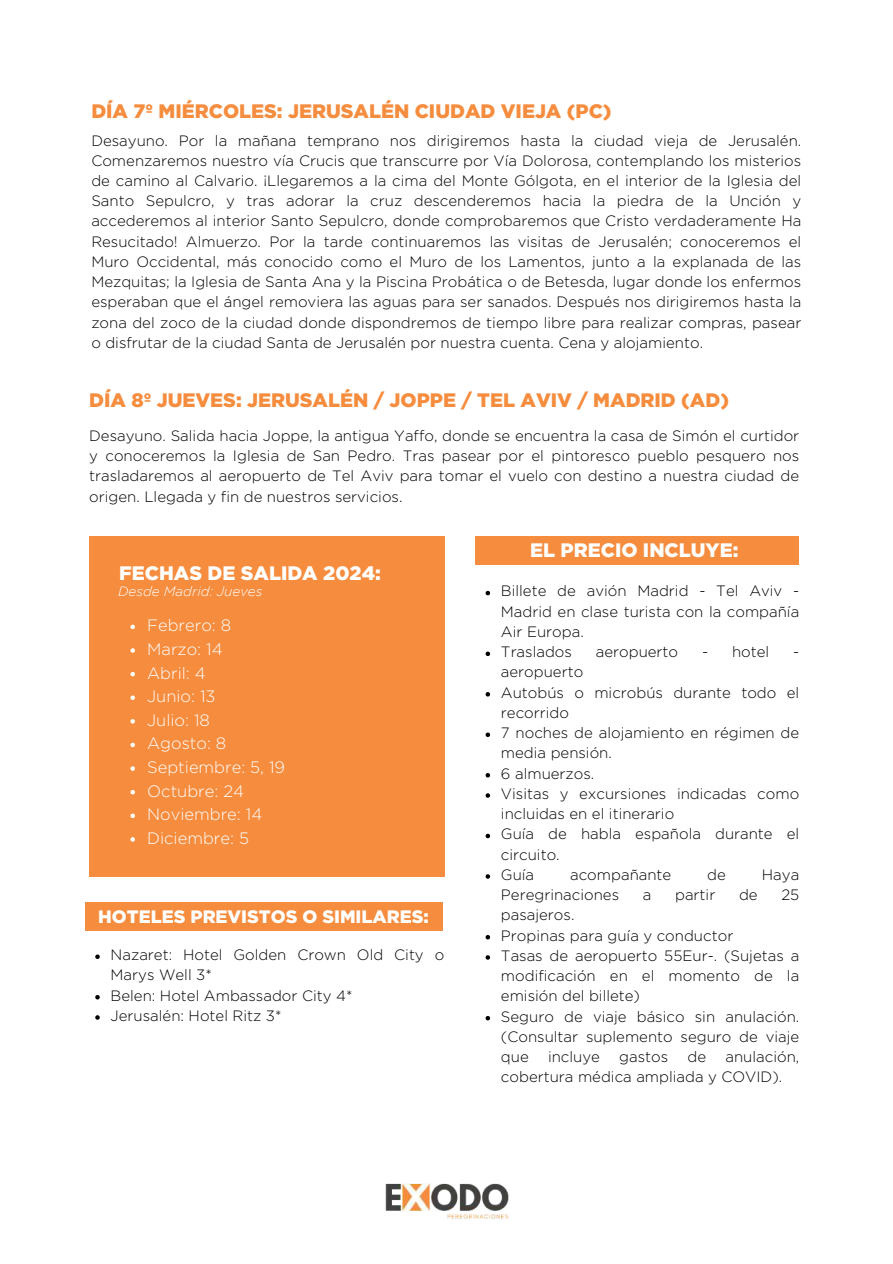
<style>
.page{position:relative;width:893px;height:1264px;background:#fff}
.page>*{position:absolute;margin:0;border:0;box-sizing:border-box;transform-origin:0 0}
.t1{font:900 19.5px "Gotham";color:#f68c3d}
.t2{font:900 19.5px "Gotham";color:#fff}
.t3{font:900 19.5px "Gotham";color:#fefefe}
.t4{font:900 18px "Gotham";color:#fefefe}
.t5{font:300 16.5px/23.5px "Gotham";color:#fff}
.t6{font:300 15px/20.2px "Gotham";color:#000}
.t7{font:italic 300 13.5px "Gotham";color:#fff}
</style>
<div class="page">
<div style="left:89px;top:536px;width:355px;height:340px;background:#f68c3d"></div>
<div style="left:475px;top:536px;width:324px;height:28px;background:#f68c3d"></div>
<svg style="left:130px;top:624px;width:5px;height:5px"></svg>
<svg style="left:130px;top:648px;width:5px;height:4px"></svg>
<svg style="left:130px;top:672px;width:5px;height:4px"></svg>
<svg style="left:130px;top:695px;width:5px;height:5px"></svg>
<svg style="left:130px;top:719px;width:5px;height:4px"></svg>
<svg style="left:130px;top:742px;width:5px;height:5px"></svg>
<svg style="left:130px;top:766px;width:5px;height:4px"></svg>
<svg style="left:130px;top:790px;width:5px;height:4px"></svg>
<svg style="left:130px;top:813px;width:5px;height:5px"></svg>
<svg style="left:130px;top:837px;width:5px;height:4px"></svg>
<svg style="left:485px;top:591px;width:5px;height:4px"></svg>
<svg style="left:485px;top:651px;width:5px;height:5px"></svg>
<svg style="left:485px;top:692px;width:5px;height:4px"></svg>
<svg style="left:485px;top:732px;width:5px;height:5px"></svg>
<svg style="left:485px;top:773px;width:5px;height:4px"></svg>
<svg style="left:485px;top:793px;width:5px;height:4px"></svg>
<svg style="left:485px;top:833px;width:5px;height:5px"></svg>
<svg style="left:485px;top:874px;width:5px;height:4px"></svg>
<svg style="left:485px;top:935px;width:5px;height:4px"></svg>
<svg style="left:485px;top:955px;width:5px;height:4px"></svg>
<svg style="left:485px;top:1016px;width:5px;height:4px"></svg>
<div style="left:85px;top:902px;width:357px;height:28px;background:#f68c3d"></div>
<svg style="left:95px;top:954px;width:5px;height:5px"></svg>
<svg style="left:95px;top:995px;width:5px;height:4px"></svg>
<svg style="left:95px;top:1015px;width:5px;height:4px"></svg>
<img style="left:385px;top:1183px;width:124px;height:36px">
<h1 class="t1" style="left:91px;top:99px;width:521px">DÍA 7º MIÉRCOLES: JERUSALÉN CIUDAD VIEJA (PC)</h1>
<p class="t6" style="left:91px;top:130px;width:711px;text-align:justify">Desayuno. Por la mañana temprano nos dirigiremos hasta la ciudad vieja de Jerusalén.<br>Comenzaremos nuestro vía Crucis que transcurre por Vía Dolorosa, contemplando los misterios de camino al Calvario. ¡Llegaremos a la cima del Monte Gólgota, en el interior de la Iglesia del Santo Sepulcro, y tras adorar la cruz descenderemos hacia la piedra de la Unción y accederemos al interior Santo Sepulcro, donde comprobaremos que Cristo verdaderamente Ha Resucitado! Almuerzo. Por la tarde continuaremos las visitas de Jerusalén; conoceremos el Muro Occidental, más conocido como el Muro de los Lamentos, junto a la explanada de las Mezquitas; la Iglesia de Santa Ana y la Piscina Probática o de Betesda, lugar donde los enfermos esperaban que el ángel removiera las aguas para ser sanados. Después nos dirigiremos hasta la zona del zoco de la ciudad donde dispondremos de tiempo libre para realizar compras, pasear o disfrutar de la ciudad Santa de Jerusalén por nuestra cuenta. Cena y alojamiento.</p>
<h1 class="t1" style="left:89px;top:388px;width:641px">DÍA 8º JUEVES: JERUSALÉN / JOPPE / TEL AVIV / MADRID (AD)</h1>
<p class="t6" style="left:89px;top:425px;width:711px;text-align:justify">Desayuno. Salida hacia Joppe, la antigua Yaffo, donde se encuentra la casa de Simón el curtidor y conoceremos la Iglesia de San Pedro. Tras pasear por el pintoresco pueblo pesquero nos trasladaremos al aeropuerto de Tel Aviv para tomar el vuelo con destino a nuestra ciudad de origen. Llegada y fin de nuestros servicios.</p>
<h1 class="t2" style="left:119px;top:561px;width:263px">FECHAS DE SALIDA 2024:</h1>
<p class="t7" style="left:118px;top:586px;width:146px">Desde Madrid: Jueves</p>
<p class="t5" style="left:147px;top:613px;width:139px">Febrero: 8<br>Marzo: 14<br>Abril: 4<br>Junio: 13<br>Julio: 18<br>Agosto: 8<br>Septiembre: 5, 19<br>Octubre: 24<br>Noviembre: 14<br>Diciembre: 5</p>
<p class="t4" style="left:98px;top:906px;width:332px">HOTELES PREVISTOS O SIMILARES:</p>
<p class="t6" style="left:111px;top:944px;width:335px">Nazaret: Hotel Golden Crown Old City o<br>Marys Well 3*<br>Belen: Hotel Ambassador City 4*<br>Jerusalén: Hotel Ritz 3*</p>
<h1 class="t3" style="left:530px;top:539px;width:210px">EL PRECIO INCLUYE:</h1>
<p class="t6" style="left:501px;top:581px;width:300px">Billete de avión Madrid - Tel Aviv -<br>Madrid en clase turista con la compañía<br>Air Europa.<br>Traslados</p>
<p class="t6" style="left:595px;top:641px;width:84px">aeropuerto</p>
<p class="t6" style="left:702px;top:641px;width:69px">- hotel</p>
<p class="t6" style="left:793px;top:641px;width:8px">-</p>
<p class="t6" style="left:501px;top:661px;width:300px">aeropuerto<br>Autobús o microbús durante todo el recorrido<br>7 noches de alojamiento en régimen de media pensión.<br>6 almuerzos.<br>Visitas y excursiones indicadas como incluidas en el itinerario<br>Guía de habla española durante el circuito.<br>Guía</p>
<p class="t6" style="left:570px;top:864px;width:103px">acompañante</p>
<p class="t6" style="left:707px;top:864px;width:20px">de</p>
<p class="t6" style="left:761px;top:864px;width:39px">Haya</p>
<p class="t6" style="left:501px;top:884px;width:120px">Peregrinaciones</p>
<p class="t6" style="left:642px;top:884px;width:10px">a</p>
<p class="t6" style="left:675px;top:884px;width:42px">partir</p>
<p class="t6" style="left:739px;top:884px;width:20px">de</p>
<p class="t6" style="left:781px;top:884px;width:19px">25</p>
<p class="t6" style="left:501px;top:904px;width:300px">pasajeros.<br>Propinas para guía y conductor<br>Tasas de aeropuerto 55Eur-. (Sujetas a modificación en el momento de la emisión del billete)<br>Seguro de viaje básico sin anulación. (Consultar suplemento seguro de viaje que</p>
<p class="t6" style="left:501px;top:1046px;width:300px;text-indent:224px">anulación, cobertura médica ampliada y COVID).</p>
<p class="t6" style="left:548px;top:1046px;width:53px">incluye</p>
<p class="t6" style="left:619px;top:1046px;width:50px">gastos</p>
<p class="t6" style="left:687px;top:1046px;width:20px">de</p>
</div>
